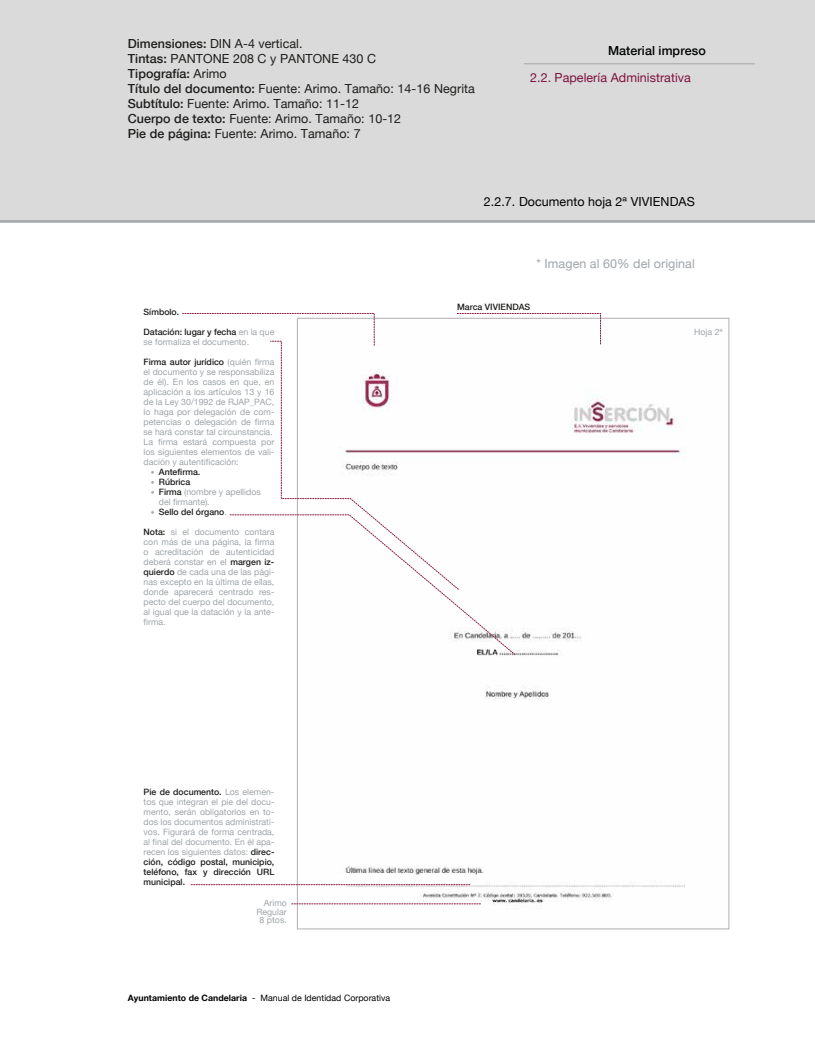
<style>
.page{position:relative;width:815px;height:1053px;background:#fff}
.page>*{position:absolute;margin:0;border:0;box-sizing:border-box;transform-origin:0 0}
.t1{font:12.5px/15px "Helvetica Neue";letter-spacing:.005em;color:#1d1d1b}
.t2{font:12.5px "Helvetica Neue";letter-spacing:.005em;color:#000101}
.t3{font:12.5px "Helvetica Neue";letter-spacing:.005em;color:#7e123d}
.t4{font:12.5px "Helvetica Neue";letter-spacing:.005em;color:#a0a5a9}
.t5{font:500 12.5px "Helvetica Neue";letter-spacing:.005em;color:#000101}
.t6{font:8.75px/10px "Helvetica Neue";color:#a0a5a9}
.t7{font:500 8.75px "Helvetica Neue";color:#1d1d1c}
.t8{font:8.75px "Helvetica Neue";letter-spacing:.005em;color:#000101}
.s1{font-weight:500}
.s2{font-weight:500;color:#1d1d1c}
.s3{font-weight:400;font-size:7.5px;color:#a0a5a9}
.s4{font-size:7.5px;color:#a0a5a9}
.s5{font-size:7.5px}
.s6{font-weight:400;color:#a0a5a9}
.s7{font-weight:700}
</style>
<div class="page">
<div style="left:0;top:0;width:815px;height:221px;background:#dadada"></div>
<hr style="left:524px;top:63px;width:231px;height:1px;background:#a0a5a9">
<hr style="left:0;top:220px;width:815px;height:3px;background:#a0a5a9">
<img style="left:299px;top:390px;width:386px;height:515px">
<svg style="left:291px;top:903px;width:189px;height:1px"></svg>
<svg style="left:182px;top:313px;width:193px;height:27px"></svg>
<svg style="left:191px;top:884px;width:279px;height:1px"></svg>
<svg style="left:270px;top:340px;width:190px;height:174px"></svg>
<svg style="left:455px;top:313px;width:146px;height:32px"></svg>
<svg style="left:229px;top:514px;width:287px;height:141px"></svg>
<p class="t1" style="left:128px;top:36px;width:349px"><span class="s1">Dimensiones:</span> DIN A-4 vertical.<br><span class="s1">Tintas:</span> PANTONE 208 C y PANTONE 430 C<br><span class="s1">Tipografía:</span> Arimo<br><span class="s1">Título del documento:</span> Fuente: Arimo. Tamaño: 14-16 Negrita <span class="s1">Subtítulo:</span> Fuente: Arimo. Tamaño: 11-12<br><span class="s1">Cuerpo de texto:</span> Fuente: Arimo. Tamaño: 10-12<br><span class="s1">Pie de página:</span> Fuente: Arimo. Tamaño: 7</p>
<h1 class="t5" style="left:608px;top:43px;width:99px">Material impreso</h1>
<h1 class="t3" style="left:530px;top:70px;width:162px">2.2. Papelería Administrativa</h1>
<h1 class="t2" style="left:484px;top:194px;width:213px">2.2.7. Documento hoja 2ª VIVIENDAS</h1>
<p class="t7" style="left:144px;top:306px;width:37px">Símbolo.</p>
<p class="t6" style="left:144px;top:327px;width:132px"><span class="s2">Datación: lugar y fecha</span> en la que se formaliza el documento.</p>
<p class="t6" style="left:144px;top:357px;width:132px"><span class="s2">Firma autor jurídico</span> (quién firma el documento y se responsabiliza de él). En los casos en que, en aplicación a los artículos 13 y 16 de la Ley 30/1992 de RJAP_PAC, lo haga por delegación de com&shy;petencias o delegación de firma se hará constar tal circunstancia.<br>La firma estará compuesta por los siguientes elementos de vali&shy;dación y autentificación:</p>
<p class="t7" style="left:151px;top:466px;width:51px"><span class="s3">•</span> Antefirma.</p>
<p class="t7" style="left:151px;top:476px;width:41px"><span class="s4">•</span> Rúbrica</p>
<p class="t6" style="left:159px;top:487px;width:103px;text-indent:-8px"><span class="s5">•</span> <span class="s2">Firma</span> (nombre y apellidos del firmante).</p>
<p class="t7" style="left:151px;top:506px;width:78px"><span class="s3">•</span> Sello del órgano<span class="s6">.</span></p>
<p class="t6" style="left:144px;top:527px;width:132px;text-align:justify"><span class="s2">Nota:</span> si el documento contara con más de una página, la firma o acreditación de autenticidad deberá constar en el <span class="s2">margen iz&shy;quierdo</span> de cada una de las pági&shy;nas excepto en la última de ellas, donde aparecerá centrado res&shy;pecto del cuerpo del documento, al igual que la datación y la ante&shy;firma.</p>
<p class="t6" style="left:144px;top:786px;width:132px;text-align:justify"><span class="s2">Pie de documento.</span> Los elemen&shy;tos que integran el pie del docu&shy;mento, serán obligatorios en to&shy;dos los documentos administrati&shy;vos. Figurará de forma centrada, al final del documento. En él apa&shy;recen los siguientes datos: <span class="s2">direc&shy;ción, código postal, municipio, teléfono, fax y dirección URL municipal.</span></p>
<p class="t6" style="left:256px;top:898px;width:32px;line-height:8.8px;text-align:right">Arimo<br>Regular<br>8 ptos.</p>
<p class="t8" style="left:128px;top:992px;width:264px"><span class="s7">Ayuntamiento de Candelaria</span> - Manual de Identidad Corporativa</p>
<h1 class="t4" style="left:537px;top:256px;width:160px">* Imagen al 60% del original</h1>
<p class="t7" style="left:457px;top:301px;width:75px">Marca VIVIENDAS</p>
<p class="t6" style="left:694px;top:326px;width:30px">Hoja 2ª</p>
</div>
